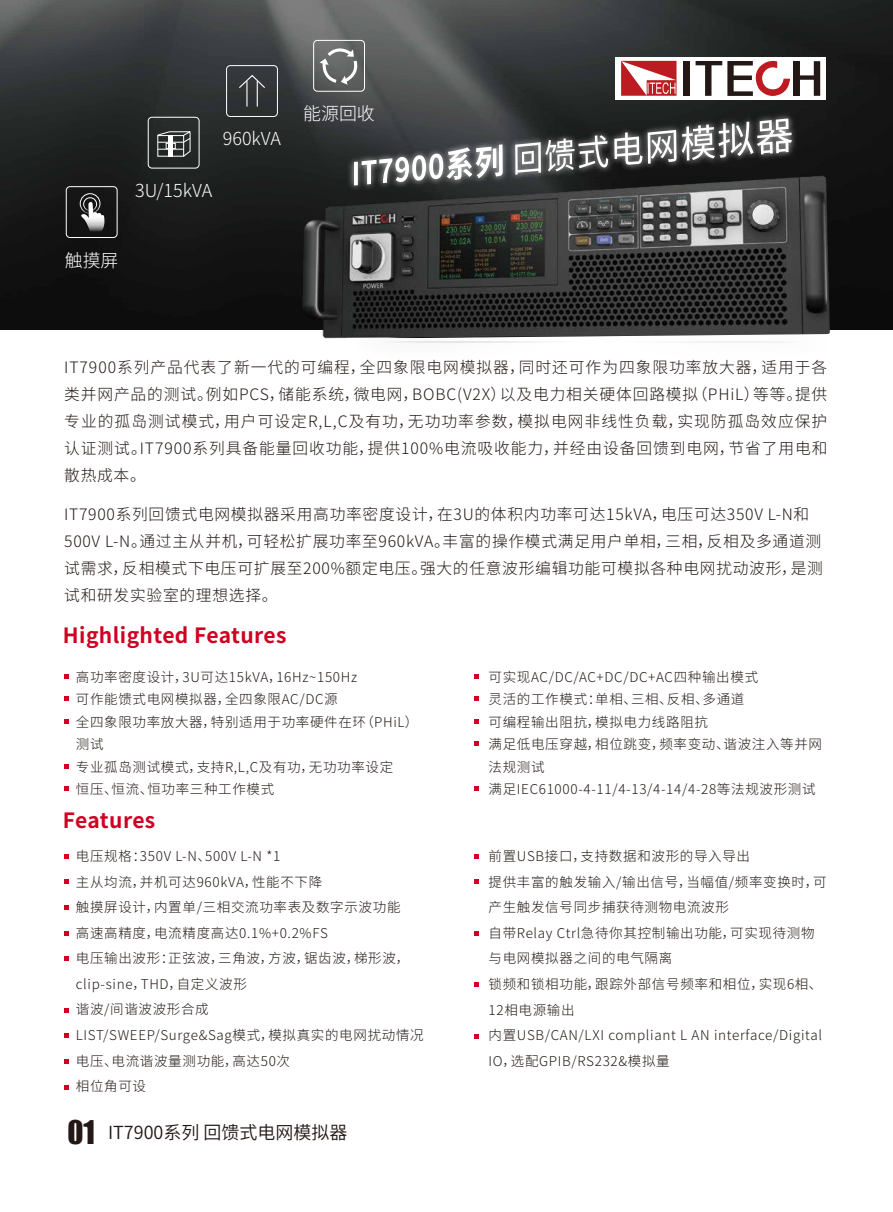
<style>
.page{position:relative;width:893px;height:1212px;background:#fff}
.page>*{position:absolute;margin:0;border:0;box-sizing:border-box;transform-origin:0 0}
.t1{font:700 21px "Source Han Sans CN";letter-spacing:.02em;color:#cf0022}
.t2{font:18px "Source Han Sans CN";color:#231815}
.t3{font:300 17.85px "Source Han Sans CN";color:#fff}
.t4{font:300 15.75px/27px "Source Han Sans CN";letter-spacing:.045em;color:#231815;text-align:justify}
.t5{font:300 13.5px/25.5px "Source Han Sans CN";letter-spacing:.05em;color:#221815}
.s1{font-family:"Impact";font-size:30px}
</style>
<div class="page">
<img style="left:0;top:0;width:893px;height:329px">
<img style="left:345px;top:109px;width:456px;height:52px">
<svg style="left:362px;top:144px;width:141px;height:17px"></svg>
<svg style="left:515px;top:135px;width:93px;height:26px"></svg>
<svg style="left:614px;top:132px;width:28px;height:29px"></svg>
<svg style="left:648px;top:130px;width:28px;height:31px"></svg>
<svg style="left:682px;top:118px;width:110px;height:43px"></svg>
<div style="left:615px;top:57px;width:211px;height:42px;background:#fff"></div>
<svg style="left:621px;top:61px;width:55px;height:35px"></svg>
<div style="left:683px;top:61px;width:6px;height:35px;background:#231815"></div>
<svg style="left:695px;top:60px;width:95px;height:40px"></svg>
<div style="left:793px;top:61px;width:6px;height:35px;background:#231815"></div>
<svg style="left:799px;top:61px;width:21px;height:35px"></svg>
<svg style="left:157px;top:131px;width:36px;height:26px"></svg>
<div style="left:148px;top:117px;width:51px;height:51px;border:1px solid #fff;border-radius:4px"></div>
<svg style="left:81px;top:202px;width:23px;height:29px"></svg>
<div style="left:83px;top:197px;width:14px;height:14px;border:1px solid #fff;border-radius:50%"></div>
<div style="left:80px;top:193px;width:20px;height:21px;border:1px solid #fff;border-radius:50%"></div>
<div style="left:66px;top:186px;width:51px;height:52px;border:1px solid #fff;border-radius:4px"></div>
<svg style="left:238px;top:74px;width:28px;height:33px"></svg>
<div style="left:226px;top:65px;width:52px;height:52px;border:1px solid #fff;border-radius:4px"></div>
<svg style="left:64px;top:674px;width:5px;height:4px"></svg>
<svg style="left:64px;top:697px;width:5px;height:4px"></svg>
<svg style="left:64px;top:719px;width:5px;height:4px"></svg>
<svg style="left:64px;top:764px;width:5px;height:4px"></svg>
<svg style="left:64px;top:787px;width:5px;height:4px"></svg>
<svg style="left:475px;top:674px;width:4px;height:4px"></svg>
<svg style="left:475px;top:697px;width:4px;height:4px"></svg>
<svg style="left:475px;top:719px;width:4px;height:4px"></svg>
<svg style="left:475px;top:742px;width:4px;height:4px"></svg>
<svg style="left:475px;top:787px;width:4px;height:4px"></svg>
<svg style="left:64px;top:854px;width:5px;height:4px"></svg>
<svg style="left:64px;top:880px;width:5px;height:4px"></svg>
<svg style="left:64px;top:905px;width:5px;height:4px"></svg>
<svg style="left:64px;top:931px;width:5px;height:4px"></svg>
<svg style="left:64px;top:957px;width:5px;height:4px"></svg>
<svg style="left:64px;top:1008px;width:5px;height:4px"></svg>
<svg style="left:64px;top:1034px;width:5px;height:4px"></svg>
<svg style="left:64px;top:1059px;width:5px;height:4px"></svg>
<svg style="left:64px;top:1085px;width:5px;height:4px"></svg>
<svg style="left:475px;top:854px;width:4px;height:4px"></svg>
<svg style="left:475px;top:880px;width:4px;height:4px"></svg>
<svg style="left:475px;top:931px;width:4px;height:4px"></svg>
<svg style="left:475px;top:982px;width:4px;height:5px"></svg>
<svg style="left:475px;top:1034px;width:4px;height:4px"></svg>
<div style="left:313px;top:40px;width:52px;height:52px;border:1px solid #fff;border-radius:4px"></div>
<svg style="left:319px;top:45px;width:41px;height:40px;background:#7e8080"></svg>
<div style="left:838px;top:287px;width:55px;height:43px;background:#0b0b0b"></div>
<img style="left:250px;top:161px;width:588px;height:178px">
<svg style="left:391px;top:341px;width:391px;height:2px"></svg>
<h3 class="t3" style="left:223px;top:129px;width:60px">960kVA</h3>
<h3 class="t3" style="left:135px;top:180px;width:79px">3U/15kVA</h3>
<h3 class="t3" style="left:65px;top:250px;width:55px">触摸屏</h3>
<h3 class="t3" style="left:303px;top:104px;width:73px">能源回收</h3>
<p class="t4" style="left:64px;top:354px;width:765px">IT7900系列产品代表了新一代的可编程，全四象限电网模拟器，同时还可作为四象限功率放大器，适用于各类并网产品的测试。例如PCS，储能系统，微电网，BOBC(V2X）以及电力相关硬体回路模拟（PHiL）等等。提供专业的孤岛测试模式，用户可设定R,L,C及有功，无功功率参数，模拟电网非线性负载，实现防孤岛效应保护认证测试。IT7900系列具备能量回收功能，提供100%电流吸收能力，并经由设备回馈到电网，节省了用电和散热成本。</p>
<p class="t4" style="left:64px;top:501px;width:760px;text-align:left">IT7900系列回馈式电网模拟器采用高功率密度设计，在3U的体积内功率可达15kVA，电压可达350V L-N和500V L-N。通过主从并机，可轻松扩展功率至960kVA。丰富的操作模式满足用户单相，三相，反相及多通道测试需求，反相模式下电压可扩展至200%额定电压。强大的任意波形编辑功能可模拟各种电网扰动波形，是测试和研发实验室的理想选择。</p>
<h1 class="t1" style="left:63px;top:623px;width:225px">Highlighted Features</h1>
<p class="t5" style="left:76px;top:666px;width:344px;line-height:22.5px">高功率密度设计，3U可达15kVA，16Hz~150Hz<br>可作能馈式电网模拟器，全四象限AC/DC源<br>全四象限功率放大器，特别适用于功率硬件在环（PHiL）测试<br>专业孤岛测试模式，支持R,L,C及有功，无功功率设定<br>恒压、恒流、恒功率三种工作模式</p>
<p class="t5" style="left:488px;top:666px;width:335px;line-height:22.5px">可实现AC/DC/AC+DC/DC+AC四种输出模式<br>灵活的工作模式：单相、三相、反相、多通道<br>可编程输出阻抗，模拟电力线路阻抗<br>满足低电压穿越，相位跳变，频率变动、谐波注入等并网法规测试<br>满足IEC61000-4-11/4-13/4-14/4-28等法规波形测试</p>
<h1 class="t1" style="left:63px;top:809px;width:94px">Features</h1>
<p class="t5" style="left:76px;top:844px;width:349px">电压规格：350V L-N、500V L-N *1<br>主从均流，并机可达960kVA，性能不下降<br>触摸屏设计，内置单/三相交流功率表及数字示波功能<br>高速高精度，电流精度高达0.1%+0.2%FS<br>电压输出波形：正弦波，三角波，方波，锯齿波，梯形波，clip-sine，THD，自定义波形<br>谐波/间谐波波形合成<br>LIST/SWEEP/Surge&amp;Sag模式，模拟真实的电网扰动情况电压、电流谐波量测功能，高达50次<br>相位角可设</p>
<p class="t5" style="left:488px;top:844px;width:340px">前置USB接口，支持数据和波形的导入导出<br>提供丰富的触发输入/输出信号，当幅值/频率变换时，可产生触发信号同步捕获待测物电流波形<br>自带Relay Ctrl急待你其控制输出功能，可实现待测物与电网模拟器之间的电气隔离<br>锁频和锁相功能，跟踪外部信号频率和相位，实现6相、<br>12相电源输出<br>内置USB/CAN/LXI compliant L AN interface/Digital<br>IO，选配GPIB/RS232&amp;模拟量</p>
<h2 class="t2" style="left:67px;top:1122px;width:282px"><span class="s1">01</span> IT7900系列 回馈式电网模拟器</h2>
</div>
